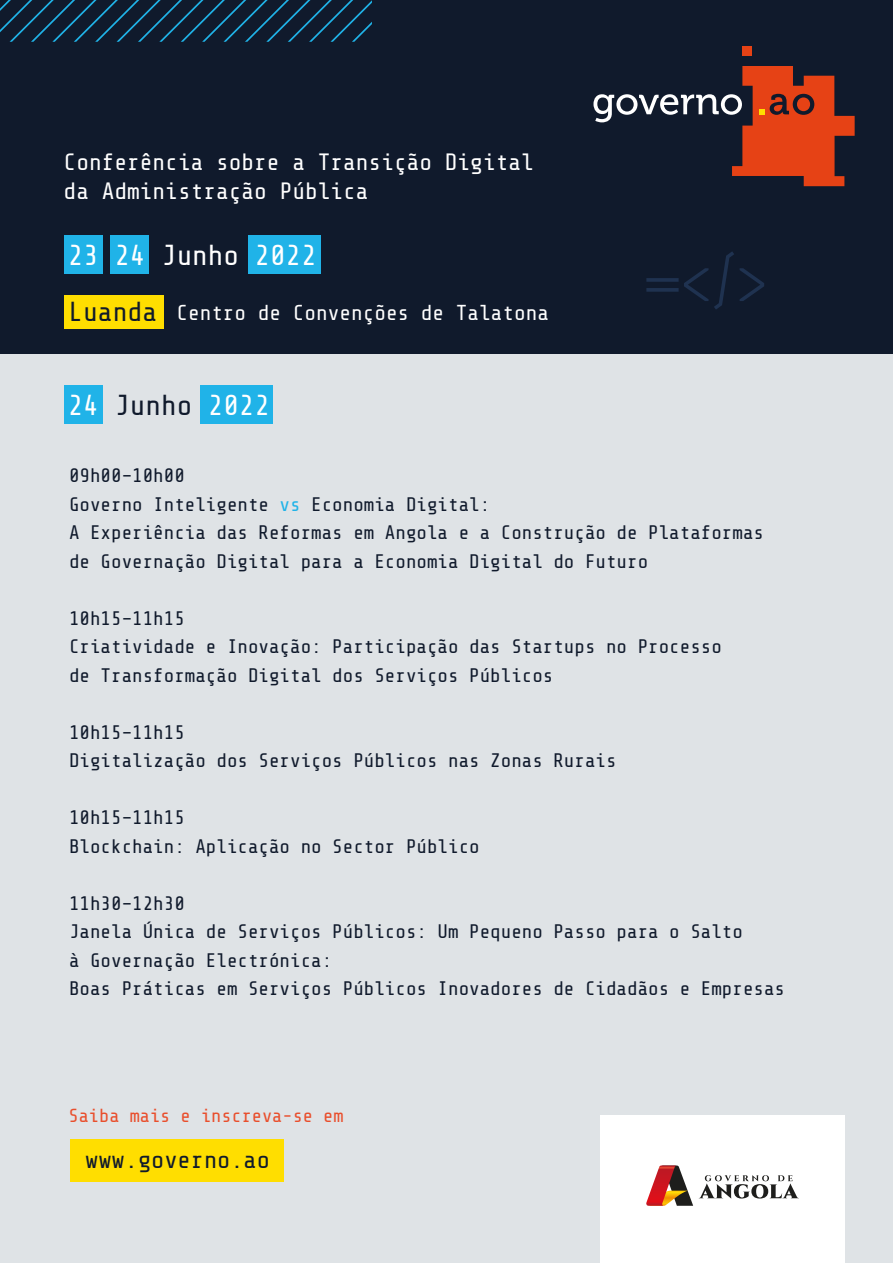
<style>
.page{position:relative;width:893px;height:1263px;background:#fff}
.page>*{position:absolute;margin:0;border:0;box-sizing:border-box;transform-origin:0 0}
.t1{font:66.75px "Turret Road";color:#1f3250}
.t2{font:28.8px "Share Tech Mono";color:#fff}
.t3{font:24.45px "Share Tech Mono";color:#101a2c}
.t4{font:23.55px/28px "Share Tech Mono";color:#fff}
.t5{font:21.6px "Share Tech Mono";color:#fff}
.t6{font:19.5px/28.5px "Share Tech Mono";color:#101a2c}
.t7{font:18.9px "Share Tech Mono";color:#e94f2d}
.s1{font-size:27.45px;color:#101a2c}
.s2{color:#101a2c}
.s3{color:#20b3e8}
</style>
<div class="page">
<div style="left:0;top:0;width:893px;height:357px;background:#101a2c"></div>
<div style="left:0;top:354px;width:893px;height:909px;background:#dfe3e6"></div>
<div style="left:64px;top:295px;width:100px;height:33px;background:#ffde00"></div>
<div style="left:110px;top:235px;width:39px;height:39px;background:#20b3e8"></div>
<div style="left:64px;top:235px;width:39px;height:39px;background:#20b3e8"></div>
<div style="left:249px;top:235px;width:72px;height:39px;background:#20b3e8"></div>
<div style="left:64px;top:385px;width:39px;height:39px;background:#20b3e8"></div>
<div style="left:200px;top:385px;width:72px;height:39px;background:#20b3e8"></div>
<svg style="left:0;top:0;width:372px;height:42px"></svg>
<div style="left:742px;top:46px;width:10px;height:10px;background:#e64215"></div>
<svg style="left:593px;top:66px;width:262px;height:120px"></svg>
<div style="left:600px;top:1115px;width:245px;height:148px;background:#fff"></div>
<svg style="left:646px;top:1165px;width:47px;height:41px"></svg>
<svg style="left:699px;top:1175px;width:99px;height:23px"></svg>
<div style="left:70px;top:1139px;width:214px;height:42px;background:#ffde00"></div>
<p class="t4" style="left:64px;top:149px;width:472px">Conferência sobre a Transição Digital da Administração Pública</p>
<h2 class="t2" style="left:68px;top:240px;width:251px">23 24 Junho 2022</h2>
<p class="t5" style="left:68px;top:302px;width:482px"><span class="s1">Luanda</span> Centro de Convenções de Talatona</p>
<h2 class="t2" style="left:68px;top:390px;width:204px">24 <span class="s2">Junho</span> 2022</h2>
<h1 class="t1" style="left:644px;top:243px;width:125px">=&lt;/&gt;</h1>
<p class="t6" style="left:69px;top:462px;width:696px">09h00–10h00<br>Governo Inteligente <span class="s3">vs</span> Economia Digital:<br>A Experiência das Reformas em Angola e a Construção de Plataformas de Governação Digital para a Economia Digital do Futuro</p>
<p class="t6" style="left:69px;top:604px;width:654px">10h15–11h15<br>Criatividade e Inovação: Participação das Startups no Processo de Transformação Digital dos Serviços Públicos</p>
<p class="t6" style="left:69px;top:718px;width:549px">10h15–11h15<br>Digitalização dos Serviços Públicos nas Zonas Rurais</p>
<p class="t6" style="left:69px;top:804px;width:412px">10h15–11h15<br>Blockchain: Aplicação no Sector Público</p>
<p class="t6" style="left:69px;top:889px;width:718px">11h30–12h30<br>Janela Única de Serviços Públicos: Um Pequeno Passo para o Salto<br>à Governação Electrónica:<br>Boas Práticas em Serviços Públicos Inovadores de Cidadãos e Empresas</p>
<p class="t7" style="left:69px;top:1106px;width:276px">Saiba mais e inscreva-se em</p>
<p class="t3" style="left:85px;top:1147px;width:186px">www.governo.ao</p>
</div>
